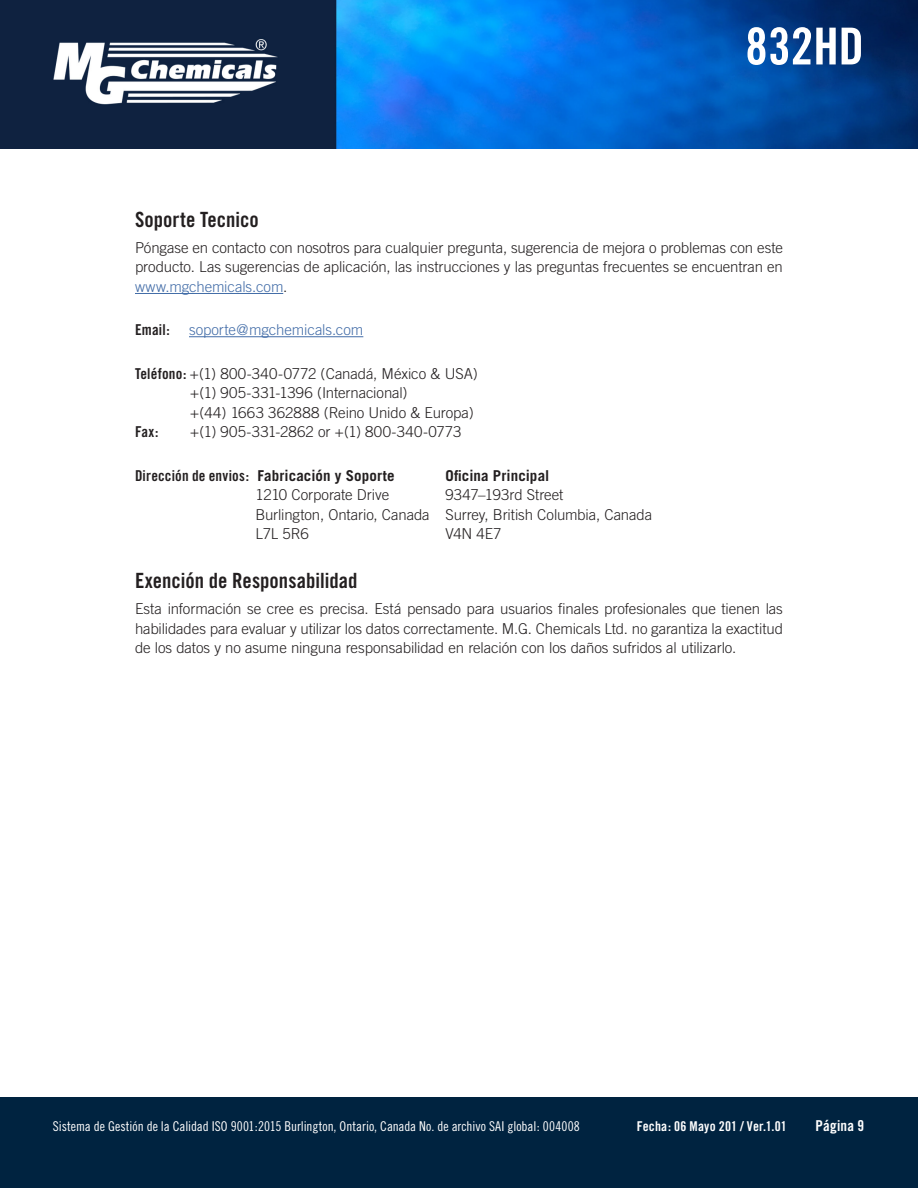
<style>
.page{position:relative;width:918px;height:1188px;background:#fff}
.page>*{position:absolute;margin:0;border:0;box-sizing:border-box;transform-origin:0 0}
.t1{font:51px "Trade Gothic Bold Cond Twenty";color:#fff}
.Subhead_Style{font:21px "Trade Gothic Bold Cond Twenty";color:#231f20}
.Paragraph_Text_Style{font:300 15px/19.5px "Trade Gothic";letter-spacing:-.005em;color:#231f20;text-align:justify}
.t2{font:700 15px "Trade Gothic";letter-spacing:.01em;color:#231f20}
.Paragraph_Text_Style-2{font:300 15px "Trade Gothic";letter-spacing:-.005em;color:#436da8}
.Paragraph_Text_Style-3{font:15px "Trade Gothic Bold Cond Twenty";letter-spacing:.01em;color:#231f20}
.t3{font:15px "Trade Gothic Bold Cond Twenty";letter-spacing:.015em;color:#fff}
.t4{font:13.5px "Trade Gothic Cond Eighteen";color:#fff}
.t5{font:13.5px "Trade Gothic Bold Cond Twenty";letter-spacing:.015em;color:#fff}
.s1{color:#436da8}
.s2{font-family:"Trade Gothic Bold Cond Twenty";font-weight:400}
</style>
<div class="page">
<img style="left:0;top:0;width:918px;height:149px">
<div style="left:0;top:1097px;width:918px;height:91px;background:#002340"></div>
<hr style="left:135px;top:293px;width:148px;height:1px;background:#436da8">
<hr style="left:189px;top:336px;width:174px;height:1px;background:#436da8">
<h1 class="t1" style="left:745px;top:15px;width:120px">832HD</h1>
<p class="Subhead_Style" style="left:135px;top:206px;width:125px">Soporte Tecnico</p>
<p class="Paragraph_Text_Style" style="left:135px;top:238px;width:649px">Póngase en contacto con nosotros para cualquier pregunta, sugerencia de mejora o problemas con este producto. Las sugerencias de aplicación, las instrucciones y las preguntas frecuentes se encuentran en <span class="s1">www.mgchemicals.com</span>.</p>
<p class="Paragraph_Text_Style-3" style="left:135px;top:321px;width:36px">Email:</p>
<p class="Paragraph_Text_Style-2" style="left:189px;top:321px;width:176px">soporte@mgchemicals.com</p>
<p class="Paragraph_Text_Style" style="left:135px;top:363px;width:344px"><span class="s2">Teléfono:</span> +(1) 800-340-0772 (Canadá, México &amp; USA)</p>
<p class="Paragraph_Text_Style" style="left:190px;top:383px;width:219px">+(1) 905-331-1396 (Internacional)</p>
<p class="Paragraph_Text_Style" style="left:190px;top:402px;width:285px">+(44) 1663 362888 (Reino Unido &amp; Europa)</p>
<p class="Paragraph_Text_Style-3" style="left:135px;top:423px;width:25px">Fax:</p>
<p class="Paragraph_Text_Style" style="left:190px;top:422px;width:273px">+(1) 905-331-2862 or +(1) 800-340-0773</p>
<p class="t2" style="left:135px;top:466px;width:261px"><span class="s2">Dirección de envios:</span> Fabricación y Soporte</p>
<p class="t2" style="left:446px;top:466px;width:105px">Oficina Principal</p>
<p class="Paragraph_Text_Style" style="left:256px;top:485px;width:135px">1210 Corporate Drive</p>
<p class="Paragraph_Text_Style" style="left:446px;top:485px;width:119px">9347–193rd Street</p>
<p class="Paragraph_Text_Style" style="left:256px;top:504px;width:398px">Burlington, Ontario, Canada Surrey, British Columbia, Canada</p>
<p class="Paragraph_Text_Style" style="left:256px;top:524px;width:55px">L7L 5R6</p>
<p class="Paragraph_Text_Style" style="left:446px;top:524px;width:58px">V4N 4E7</p>
<p class="Subhead_Style" style="left:135px;top:568px;width:224px">Exención de Responsabilidad</p>
<p class="Paragraph_Text_Style" style="left:135px;top:599px;width:650px">Esta información se cree es precisa. Está pensado para usuarios finales profesionales que tienen las habilidades para evaluar y utilizar los datos correctamente. M.G. Chemicals Ltd. no garantiza la exactitud de los datos y no asume ninguna responsabilidad en relación con los daños sufridos al utilizarlo.</p>
<p class="t4" style="left:53px;top:1118px;width:528px">Sistema de Gestión de la Calidad ISO 9001:2015 Burlington, Ontario, Canada No. de archivo SAI global: 004008</p>
<p class="t5" style="left:637px;top:1118px;width:152px">Fecha: 06 Mayo 201 / Ver.1.01</p>
<p class="t3" style="left:816px;top:1116px;width:50px">Página 9</p>
</div>
